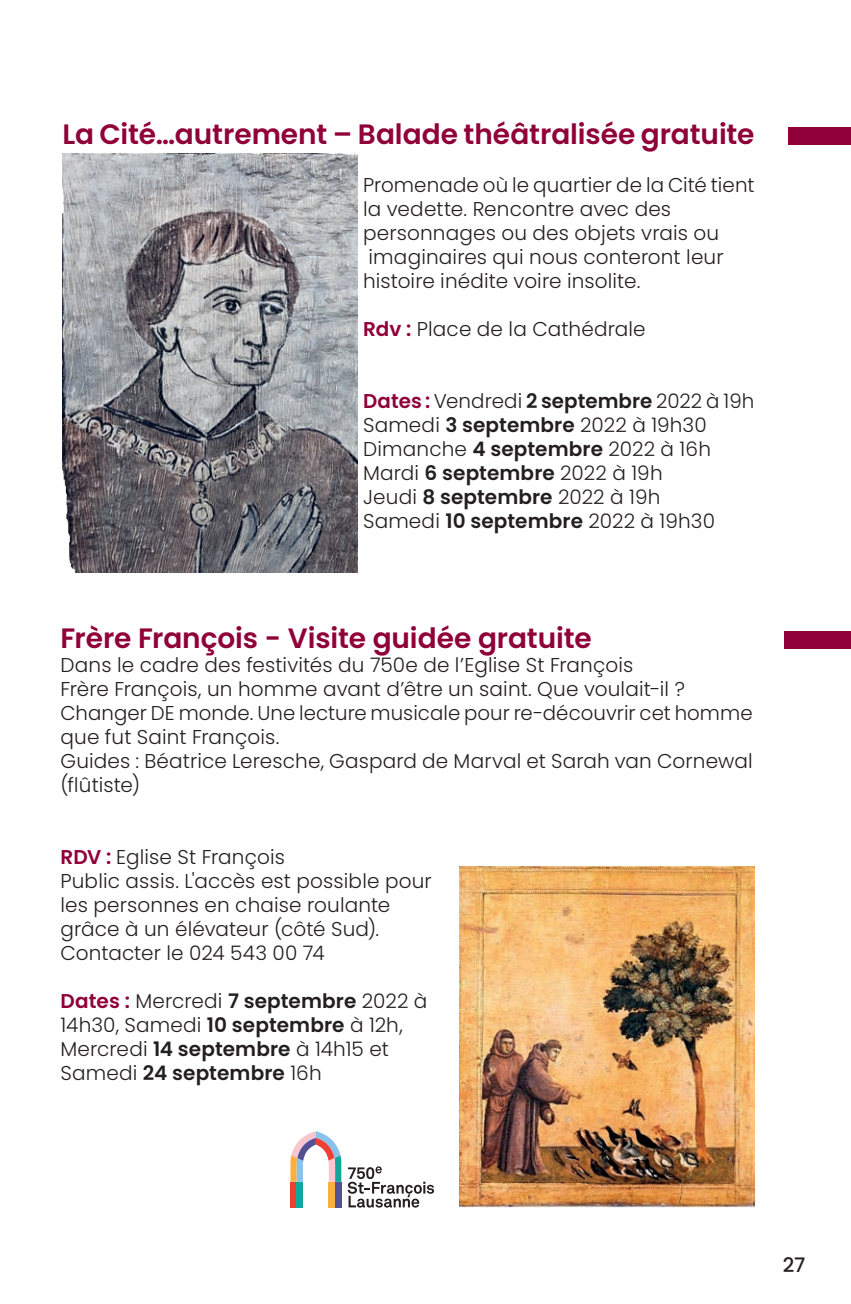
<style>
.page{position:relative;width:851px;height:1304px;background:#fff}
.page>*{position:absolute;margin:0;border:0;box-sizing:border-box;transform-origin:0 0}
.t1{font:600 28px "Poppins";letter-spacing:-.005em;color:#900038}
.t2{font:300 20px/24px "Poppins";letter-spacing:.005em;color:#231f20}
.t3{font:500 20px "Poppins";color:#231f20}
.s1{font-weight:600;color:#900038}
.s2{font-weight:600}
</style>
<div class="page">
<div style="left:788px;top:127px;width:62px;height:17px;background:#900038"></div>
<img style="left:62px;top:153px;width:295px;height:420px">
<img style="left:459px;top:867px;width:295px;height:341px">
<div style="left:783px;top:631px;width:67px;height:17px;background:#900038"></div>
<div style="left:290px;top:1182px;width:7px;height:25px;background:#ee3e35"></div>
<div style="left:335px;top:1182px;width:6px;height:25px;background:#525194"></div>
<div style="left:329px;top:1182px;width:6px;height:25px;background:#fbb03f"></div>
<svg style="left:290px;top:1131px;width:51px;height:51px"></svg>
<div style="left:297px;top:1182px;width:6px;height:25px;background:#12a79d"></div>
<svg style="left:347px;top:1166px;width:87px;height:42px"></svg>
<h1 class="t1" style="left:62px;top:118px;width:693px">La Cité…autrement – Balade théâtralisée gratuite</h1>
<p class="t2" style="left:363px;top:173px;width:393px">Promenade où le quartier de la Cité tient la vedette. Rencontre avec des personnages ou des objets vrais ou imaginaires qui nous conteront leur histoire inédite voire insolite.</p>
<p class="t2" style="left:363px;top:317px;width:284px"><span class="s1">Rdv :</span> Place de la Cathédrale</p>
<p class="t2" style="left:363px;top:389px;width:393px"><span class="s1">Dates :</span> Vendredi <span class="s2">2 septembre</span> 2022 à 19h<br>Samedi <span class="s2">3 septembre</span> 2022 à 19h30<br>Dimanche <span class="s2">4 septembre</span> 2022 à 16h<br>Mardi <span class="s2">6 septembre</span> 2022 à 19h<br>Jeudi <span class="s2">8 septembre</span> 2022 à 19h<br>Samedi <span class="s2">10 septembre</span> 2022 à 19h30</p>
<h1 class="t1" style="left:60px;top:622px;width:532px">Frère François - Visite guidée gratuite</h1>
<p class="t2" style="left:60px;top:653px;width:693px">Dans le cadre des festivités du 750e de l’Eglise St François<br>Frère François, un homme avant d’être un saint. Que voulait-il ?<br>Changer DE monde. Une lecture musicale pour re-découvrir cet homme que fut Saint François.<br>Guides : Béatrice Leresche, Gaspard de Marval et Sarah van Cornewal (flûtiste)</p>
<p class="t2" style="left:60px;top:845px;width:373px"><span class="s1">RDV :</span> Eglise St François<br>Public assis. L'accès est possible pour les personnes en chaise roulante grâce à un élévateur (côté Sud).<br>Contacter le 024 543 00 74</p>
<p class="t2" style="left:60px;top:989px;width:368px"><span class="s1">Dates :</span> Mercredi <span class="s2">7 septembre</span> 2022 à<br>14h30, Samedi <span class="s2">10 septembre</span> à 12h,<br>Mercredi <span class="s2">14 septembre</span> à 14h15 et<br>Samedi <span class="s2">24 septembre</span> 16h</p>
<p class="t3" style="left:782px;top:1253px;width:24px">27</p>
</div>
